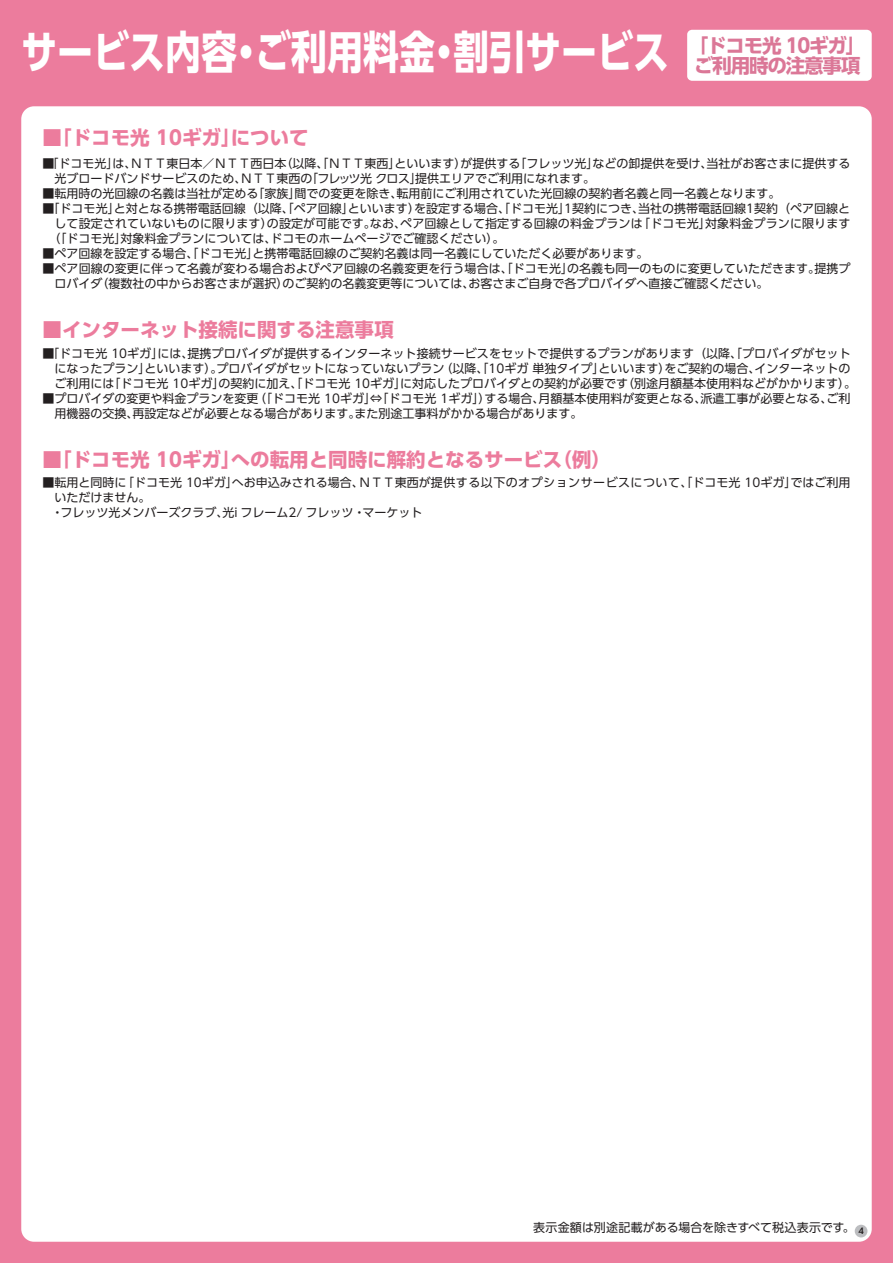
<style>
.page{position:relative;width:893px;height:1263px;background:#ec7c9d}
.page>*{position:absolute;margin:0;border:0;box-sizing:border-box;transform-origin:0 0}
.t1{font:700 45px "UD Shin Go Pro";color:#fff;scale:.8 1}
.t2{font:700 19.5px "UD Shin Go Pro";color:#ec7c9d}
.t3{font:700 19.5px/19.5px "UD Shin Go Pro";letter-spacing:-.06em;color:#db7797}
.t4{font:12px/15px "UD Shin Go Pro";color:#231f20}
</style>
<div class="page">
<div style="left:21px;top:106px;width:851px;height:1136px;background:#fff;border-radius:13px"></div>
<div style="left:687px;top:30px;width:185px;height:51px;background:#fff;border-radius:5px"></div>
<div style="left:855px;top:1225px;width:12px;height:12px;background:#bcbdc0;border-radius:50%"></div>
<h1 class="t1" style="left:21px;top:16px;width:811px">サービス内容・ご利用料金・割引サービス</h1>
<h2 class="t3" style="left:689px;top:36px;width:178px">「ドコモ光 10ギガ」ご利用時の注意事項</h2>
<h2 class="t2" style="left:43px;top:121px;width:268px">■「ドコモ光 10ギガ」について</h2>
<p class="t4" style="left:55px;top:155px;width:797px;text-indent:-12px">■「ドコモ光」は、ＮＴＴ東日本／ＮＴＴ西日本（以降、「ＮＴＴ東西」といいます）が提供する「フレッツ光」などの卸提供を受け、当社がお客さまに提供する光ブロードバンドサービスのため、ＮＴＴ東西の「フレッツ光 クロス」提供エリアでご利用になれます。</p>
<p class="t4" style="left:43px;top:185px;width:739px">■転用時の光回線の名義は当社が定める「家族」間での変更を除き、転用前にご利用されていた光回線の契約者名義と同一名義となります。</p>
<p class="t4" style="left:43px;top:200px;width:809px">■「ドコモ光」と対となる携帯電話回線（以降、「ペア回線」といいます）を設定する場合、「ドコモ光」1契約につき、当社の携帯電話回線1契約（ペア回線と</p>
<p class="t4" style="left:55px;top:215px;width:797px">して設定されていないものに限ります）の設定が可能です。なお、ペア回線として指定する回線の料金プランは「ドコモ光」対象料金プランに限ります</p>
<p class="t4" style="left:49px;top:230px;width:457px">（「ドコモ光」対象料金プランについては、ドコモのホームページでご確認ください）。</p>
<p class="t4" style="left:43px;top:245px;width:607px">■ペア回線を設定する場合、「ドコモ光」と携帯電話回線のご契約名義は同一名義にしていただく必要があります。</p>
<p class="t4" style="left:55px;top:260px;width:797px;text-indent:-12px">■ペア回線の変更に伴って名義が変わる場合およびペア回線の名義変更を行う場合は、「ドコモ光」の名義も同一のものに変更していただきます。提携プロバイダ（複数社の中からお客さまが選択）のご契約の名義変更等については、お客さまご自身で各プロバイダへ直接ご確認ください。</p>
<h2 class="t2" style="left:43px;top:313px;width:352px">■インターネット接続に関する注意事項</h2>
<p class="t4" style="left:55px;top:346px;width:803px;text-indent:-12px">■「ドコモ光 10ギガ」には、提携プロバイダが提供するインターネット接続サービスをセットで提供するプランがあります（以降、「プロバイダがセットになったプラン」といいます）。プロバイダがセットになっていないプラン（以降、「10ギガ 単独タイプ」といいます）をご契約の場合、インターネットのご利⽤には「ドコモ光 10ギガ」の契約に加え、「ドコモ光 10ギガ」に対応したプロバイダとの契約が必要です（別途⽉額基本使⽤料などがかかります）。</p>
<p class="t4" style="left:55px;top:391px;width:797px;text-indent:-12px">■プロバイダの変更や料⾦プランを変更（「ドコモ光 10ギガ」⇔「ドコモ光 1ギガ」）する場合、⽉額基本使⽤料が変更となる、派遣⼯事が必要となる、ご利⽤機器の交換、再設定などが必要となる場合があります。また別途⼯事料がかかる場合があります。</p>
<h2 class="t2" style="left:43px;top:444px;width:570px">■「ドコモ光 10ギガ」への転用と同時に解約となるサービス（例）</h2>
<p class="t4" style="left:52px;top:475px;width:800px;text-indent:-9px">■転用と同時に「ドコモ光 10ギガ」へお申込みされる場合、ＮＴＴ東西が提供する以下のオプションサービスについて、「ドコモ光 10ギガ」ではご利用いただけません。<br>・フレッツ光メンバーズクラブ、光i フレーム2/ フレッツ・マーケット</p>
<p class="t4" style="left:533px;top:1219px;width:332px">表示金額は別途記載がある場合を除きすべて税込表示です。 <sub>4</sub></p>
</div>
